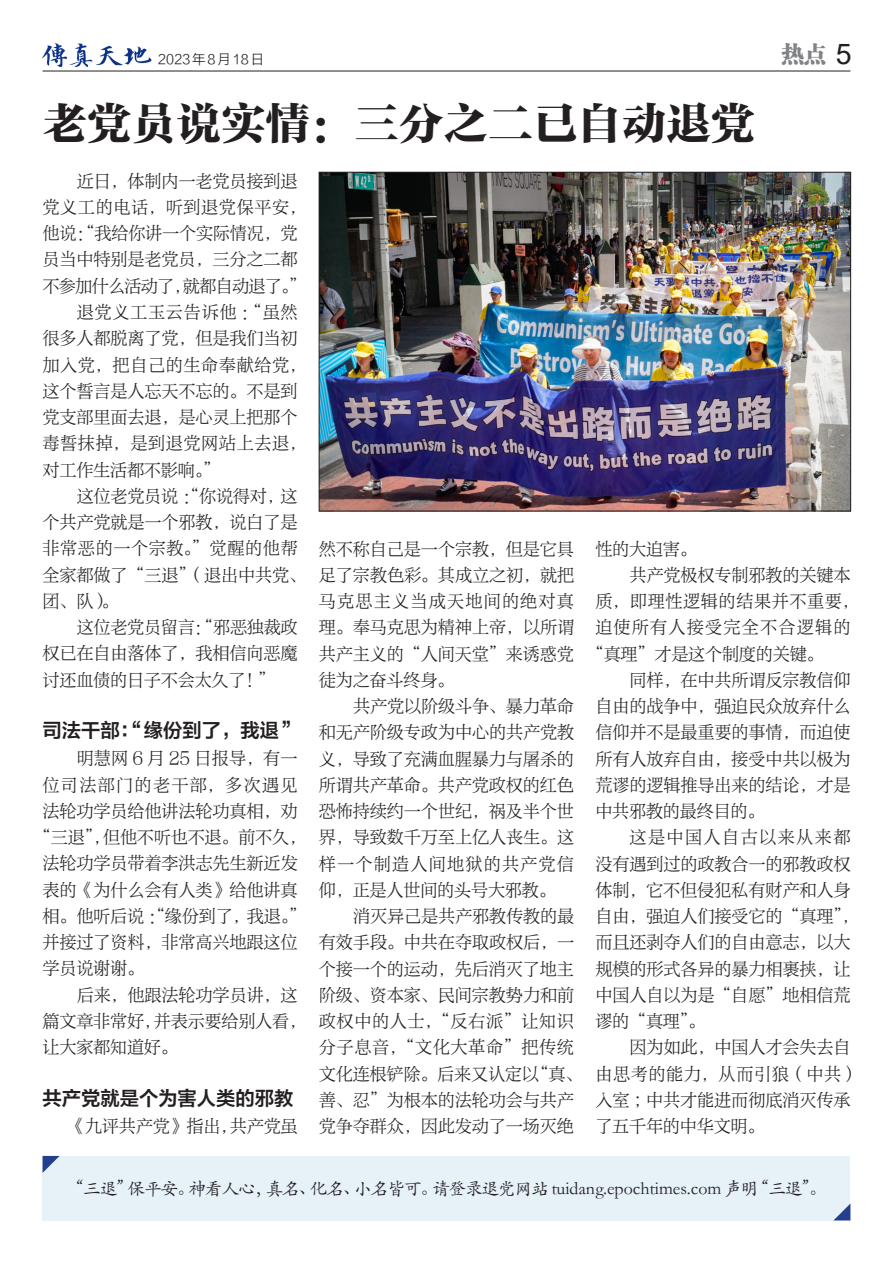
<style>
.page{position:relative;width:893px;height:1263px;background:#fff}
.page>*{position:absolute;margin:0;border:0;box-sizing:border-box;transform-origin:0 0}
.大题目{font:45px "FZTYSK GBK1 0";color:#231f20}
.t1{font:22.5px "FZCSK GBK1 0";color:#808285}
.小标题{font:19.5px "FZLTZCHK GBK1 0";color:#231f20}
.正文-华楷{font:18px "ST Kaiti";letter-spacing:-.08em;color:#231f20}
.正文{font:17.25px/26.2px "FZXYSK GBK1 0";letter-spacing:-.005em;color:#231f20}
.正文-2{font:17.25px/26.2px "FZXYSK GBK1 0";letter-spacing:.04em;color:#231f20}
.正文-3{font:17.25px "FZXYSK GBK1 0";letter-spacing:-.04em;color:#231f20}
.正文-4{font:17.25px "FZXYSK GBK1 0";letter-spacing:.07em;color:#231f20}
.正文-5{font:17.25px "FZXYSK GBK1 0";letter-spacing:.08em;color:#231f20}
.图释{font:13.5px "FZLTXHK";letter-spacing:.125em;color:#231f20}
.s1{font-family:"Arial";font-size:28.5px;color:#231f20}
</style>
<div class="page">
<hr style="left:43px;top:71px;width:807px;height:1px;background:#231f20">
<img style="left:43px;top:43px;width:109px;height:25px">
<img style="left:321px;top:174px;width:528px;height:335px">
<div style="left:43px;top:1156px;width:807px;height:64px;background:#e6f1f8"></div>
<svg style="left:43px;top:1156px;width:17px;height:17px"></svg>
<svg style="left:834px;top:1204px;width:16px;height:16px"></svg>
<p class="图释" style="left:158px;top:52px;width:108px">2023年8月18日</p>
<p class="t1" style="left:781px;top:41px;width:72px">热点 <span class="s1">5</span></p>
<p class="大题目" style="left:43px;top:100px;width:714px">老党员说实情：三分之二已自动退党</p>
<p class="正文-2" style="left:43px;top:168px;width:265px;text-indent:34px">近日，体制内一老党员接到退党义工的电话，听到退党保平安，</p>
<p class="正文" style="left:43px;top:221px;width:257px">他说：“我给你讲一个实际情况，党</p>
<p class="正文" style="left:43px;top:247px;width:257px">员当中特别是老党员，三分之二都</p>
<p class="正文-3" style="left:43px;top:276px;width:265px">不参加什么活动了，就都自动退了。”</p>
<p class="正文" style="left:43px;top:299px;width:265px;text-indent:34px">退党义工玉云告诉他：“虽然很多人都脱离了党，但是我们当初加入党，把自己的生命奉献给党，这个誓言是人忘天不忘的。不是到党支部里面去退，是心灵上把那个毒誓抹掉，是到退党网站上去退，对工作生活都不影响。”</p>
<p class="正文" style="left:77px;top:483px;width:222px">这位老党员说：“你说得对，这</p>
<p class="正文" style="left:43px;top:509px;width:265px">个共产党就是一个邪教，说白了是非常恶的一个宗教。”觉醒的他帮全家都做了“三退”（退出中共党、团、队）。</p>
<p class="正文" style="left:77px;top:614px;width:222px">这位老党员留言：“邪恶独裁政</p>
<p class="正文" style="left:43px;top:641px;width:257px">权已在自由落体了，我相信向恶魔讨还血债的日子不会太久了！”</p>
<p class="小标题" style="left:43px;top:720px;width:257px">司法干部：“缘份到了，我退”</p>
<p class="正文" style="left:77px;top:746px;width:222px">明慧网 6 月 25 日报导，有一</p>
<p class="正文-5" style="left:43px;top:775px;width:257px">位司法部门的老干部，多次遇见</p>
<p class="正文" style="left:43px;top:798px;width:257px">法轮功学员给他讲法轮功真相，劝</p>
<p class="正文" style="left:34px;top:824px;width:274px">“三退”，但他不听也不退。前不久，</p>
<p class="正文" style="left:43px;top:851px;width:257px">法轮功学员带着李洪志先生新近发</p>
<p class="正文" style="left:43px;top:877px;width:257px">表的《为什么会有人类》给他讲真</p>
<p class="正文" style="left:43px;top:903px;width:265px">相。他听后说：“缘份到了，我退。”</p>
<p class="正文" style="left:43px;top:929px;width:257px">并接过了资料，非常高兴地跟这位</p>
<p class="正文" style="left:43px;top:956px;width:103px">学员说谢谢。</p>
<p class="正文" style="left:43px;top:982px;width:265px;text-indent:34px">后来，他跟法轮功学员讲，这篇文章非常好，并表示要给别人看，让大家都知道好。</p>
<p class="小标题" style="left:43px;top:1087px;width:252px">共产党就是个为害人类的邪教</p>
<p class="正文" style="left:68px;top:1113px;width:231px">《九评共产党》指出，共产党虽</p>
<p class="正文" style="left:319px;top:536px;width:257px">然不称自己是一个宗教，但是它具足了宗教色彩。其成立之初，就把</p>
<p class="正文" style="left:319px;top:588px;width:257px;text-align:justify">马克思主义当成天地间的绝对真理。奉马克思为精神上帝，以所谓共产主义的“人间天堂”来诱惑党徒为之奋斗终身。</p>
<p class="正文" style="left:319px;top:693px;width:257px;text-align:justify;text-indent:34px">共产党以阶级斗争、暴力革命和无产阶级专政为中心的共产党教义，导致了充满血腥暴力与屠杀的所谓共产革命。共产党政权的红色恐怖持续约一个世纪，祸及半个世界，导致数千万至上亿人丧生。这样一个制造人间地狱的共产党信仰，正是人世间的头号大邪教。</p>
<p class="正文" style="left:319px;top:903px;width:265px;text-indent:34px">消灭异己是共产邪教传教的最有效手段。中共在夺取政权后，一个接一个的运动，先后消灭了地主阶级、资本家、民间宗教势力和前政权中的人士，“反右派”让知识分子息音，“文化大革命”把传统文化连根铲除。后来又认定以“真、善、忍”为根本的法轮功会与共产党争夺群众，因此发动了一场灭绝</p>
<p class="正文" style="left:595px;top:536px;width:103px">性的大迫害。</p>
<p class="正文" style="left:629px;top:562px;width:222px">共产党极权专制邪教的关键本</p>
<p class="正文-2" style="left:595px;top:588px;width:265px">质，即理性逻辑的结果并不重要，</p>
<p class="正文-4" style="left:595px;top:618px;width:257px">迫使所有人接受完全不合逻辑的</p>
<p class="正文" style="left:587px;top:641px;width:238px">“真理”才是这个制度的关键。</p>
<p class="正文" style="left:595px;top:667px;width:257px;text-align:justify;text-indent:34px">同样，在中共所谓反宗教信仰自由的战争中，强迫民众放弃什么信仰并不是最重要的事情，而迫使所有人放弃自由，接受中共以极为荒谬的逻辑推导出来的结论，才是中共邪教的最终目的。</p>
<p class="正文" style="left:595px;top:825px;width:265px;text-indent:34px">这是中国人自古以来从来都没有遇到过的政教合一的邪教政权体制，它不但侵犯私有财产和人身自由，强迫人们接受它的“真理”，而且还剥夺人们的自由意志，以大规模的形式各异的暴力相裹挟，让中国人自以为是“自愿”地相信荒谬的“真理”。</p>
<p class="正文" style="left:595px;top:1035px;width:265px;text-indent:34px">因为如此，中国人才会失去自由思考的能力，从而引狼（中共）入室；中共才能进而彻底消灭传承了五千年的中华文明。</p>
<p class="正文-华楷" style="left:66px;top:1176px;width:762px">“三退”保平安。神看人心，真名、化名、小名皆可。请登录退党网站 tuidang.epochtimes.com 声明“三退”。</p>
</div>
